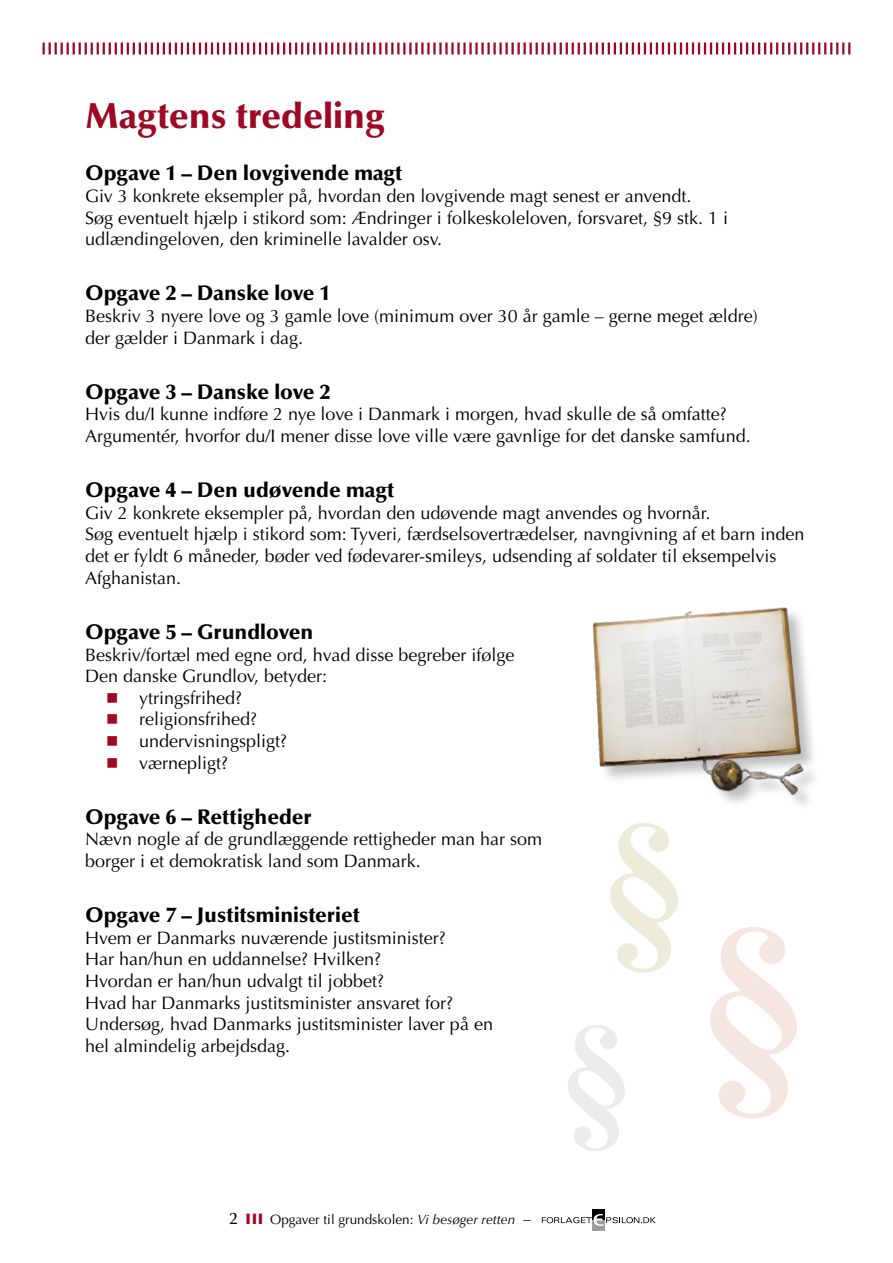
<style>
.page{position:relative;width:893px;height:1263px;background:#fff}
.page>*{position:absolute;margin:0;border:0;box-sizing:border-box;transform-origin:0 0}
.t1{font:900 36px "Optima";color:#9e0823}
.t2{font:900 21px "Optima";color:#000}
.t3{font:18px/21.6px "Optima";color:#000}
.t4{font:13.5px "Optima";color:#000}
.s1{color:#9e0823}
.s2{font-style:italic}
.s3{font-size:15px}
</style>
<div class="page">
<svg style="left:43px;top:43px;width:807px;height:12px"></svg>
<div style="left:592px;top:1219px;width:13px;height:11px;background:#9c9d9f"></div>
<div style="left:592px;top:1209px;width:13px;height:10px;background:#000"></div>
<svg style="left:542px;top:1214px;width:114px;height:12px"></svg>
<img style="left:592px;top:607px;width:222px;height:198px">
<svg style="left:610px;top:823px;width:68px;height:149px"></svg>
<svg style="left:710px;top:927px;width:87px;height:191px"></svg>
<svg style="left:568px;top:1025px;width:57px;height:126px"></svg>
<h1 class="t1" style="left:85px;top:95px;width:302px">Magtens tredeling</h1>
<p class="t2" style="left:85px;top:161px;width:319px">Opgave 1 – Den lovgivende magt</p>
<p class="t3" style="left:85px;top:185px;width:645px">Giv 3 konkrete eksempler på, hvordan den lovgivende magt senest er anvendt.<br>Søg eventuelt hjælp i stikord som: Ændringer i folkeskoleloven, forsvaret, §9 stk. 1 i udlændingeloven, den kriminelle lavalder osv.</p>
<p class="t2" style="left:85px;top:281px;width:247px">Opgave 2 – Danske love 1</p>
<p class="t3" style="left:85px;top:305px;width:674px">Beskriv 3 nyere love og 3 gamle love (minimum over 30 år gamle – gerne meget ældre) der gælder i Danmark i dag.</p>
<p class="t2" style="left:85px;top:379px;width:247px">Opgave 3 – Danske love 2</p>
<p class="t3" style="left:85px;top:404px;width:667px">Hvis du/I kunne indføre 2 nye love i Danmark i morgen, hvad skulle de så omfatte?<br>Argumentér, hvorfor du/I mener disse love ville være gavnlige for det danske samfund.</p>
<p class="t2" style="left:85px;top:478px;width:310px">Opgave 4 – Den udøvende magt</p>
<p class="t3" style="left:85px;top:502px;width:721px">Giv 2 konkrete eksempler på, hvordan den udøvende magt anvendes og hvornår.<br>Søg eventuelt hjælp i stikord som: Tyveri, færdselsovertrædelser, navngivning af et barn inden det er fyldt 6 måneder, bøder ved fødevarer-smileys, udsending af soldater til eksempelvis Afghanistan.</p>
<p class="t2" style="left:85px;top:619px;width:230px">Opgave 5 – Grundloven</p>
<p class="t3" style="left:85px;top:644px;width:431px">Beskriv/fortæl med egne ord, hvad disse begreber ifølge<br>Den danske Grundlov, betyder:</p>
<p class="t3" style="left:106px;top:687px;width:137px"><span class="s1">■</span> ytringsfrihed?</p>
<p class="t3" style="left:106px;top:709px;width:152px"><span class="s1">■</span> religionsfrihed?</p>
<p class="t3" style="left:106px;top:730px;width:182px"><span class="s1">■</span> undervisningspligt?</p>
<p class="t3" style="left:106px;top:752px;width:123px"><span class="s1">■</span> værnepligt?</p>
<p class="t2" style="left:85px;top:804px;width:228px">Opgave 6 – Rettigheder</p>
<p class="t3" style="left:85px;top:829px;width:459px">Nævn nogle af de grundlæggende rettigheder man har som borger i et demokratisk land som Danmark.</p>
<p class="t2" style="left:85px;top:903px;width:276px">Opgave 7 – Justitsministeriet</p>
<p class="t3" style="left:85px;top:927px;width:409px">Hvem er Danmarks nuværende justitsminister?<br>Har han/hun en uddannelse? Hvilken?<br>Hvordan er han/hun udvalgt til jobbet?<br>Hvad har Danmarks justitsminister ansvaret for?<br>Undersøg, hvad Danmarks justitsminister laver på en hel almindelig arbejdsdag.</p>
<p class="t4" style="left:246px;top:1212px;width:286px"><span class="s1">❙</span> <span class="s1">❙</span> <span class="s1">❙</span> Opgaver til grundskolen: <span class="s2">Vi besøger retten</span> <span class="s3">–</span></p>
</div>
